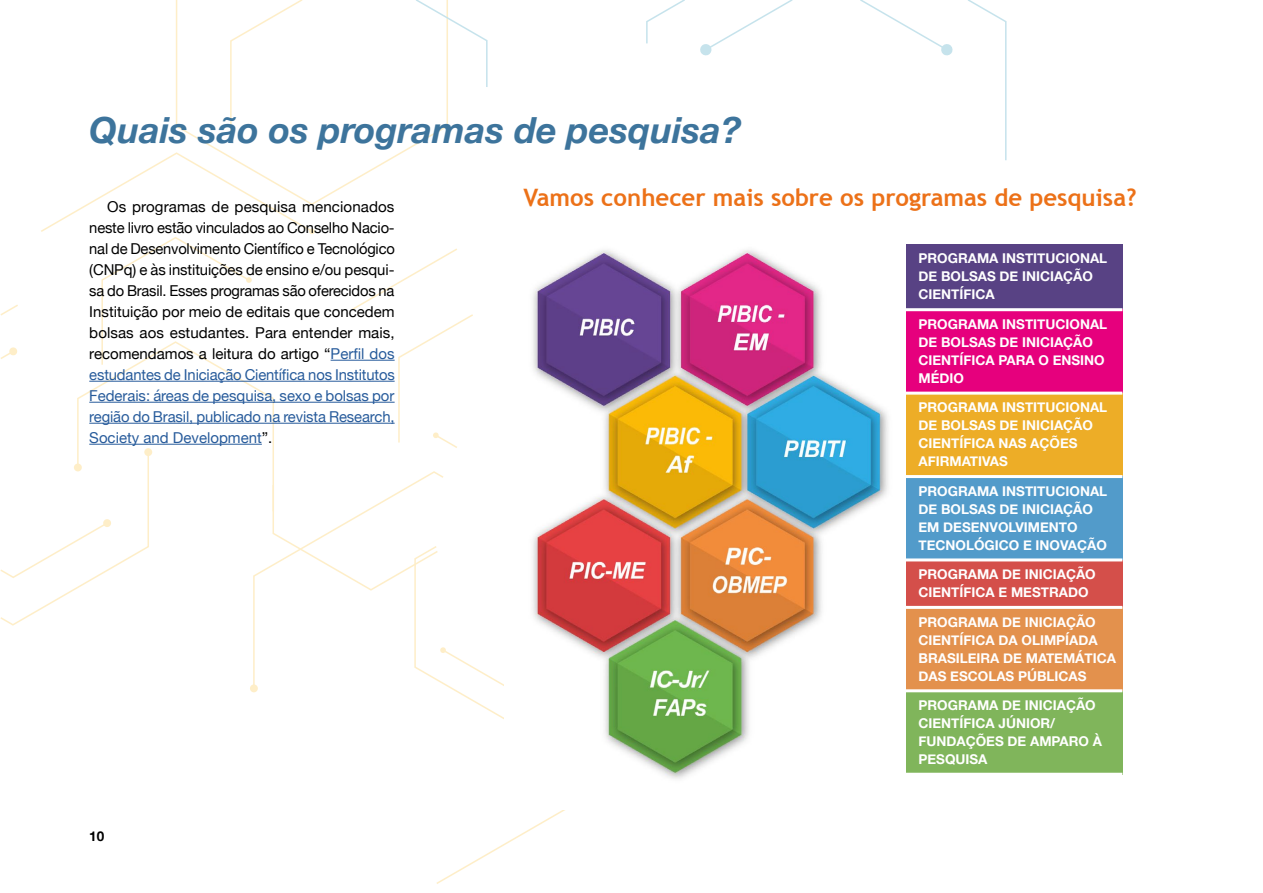
<style>
.page{position:relative;width:1263px;height:893px;background:#fff}
.page>*{position:absolute;margin:0;border:0;box-sizing:border-box;transform-origin:0 0}
.t1{font:italic 700 36px "Helvetica Neue";color:#3d749c}
.t2{font:700 24px "Trebuchet MS";color:#ec7118}
.t3{font:15px/21px "Helvetica Neue";color:#000;text-align:justify}
.t4{font:700 13.5px/18px "Helvetica Neue";color:#fff}
.t5{font:700 13.5px "Helvetica Neue";color:#000}
.s1{color:#275b9b}
</style>
<div class="page">
<svg style="left:176px;top:0;width:272px;height:151px"></svg>
<svg style="left:646px;top:0;width:39px;height:44px"></svg>
<svg style="left:968px;top:0;width:39px;height:161px"></svg>
<svg style="left:700px;top:0;width:93px;height:56px"></svg>
<svg style="left:860px;top:0;width:93px;height:56px"></svg>
<svg style="left:414px;top:0;width:74px;height:89px"></svg>
<svg style="left:0;top:151px;width:504px;height:568px"></svg>
<svg style="left:229px;top:0;width:75px;height:136px"></svg>
<svg style="left:436px;top:810px;width:129px;height:74px"></svg>
<img style="left:533px;top:250px;width:355px;height:529px">
<hr style="left:331px;top:360px;width:64px;height:1px;background:#275b9b">
<hr style="left:89px;top:381px;width:306px;height:1px;background:#275b9b">
<hr style="left:89px;top:402px;width:306px;height:1px;background:#275b9b">
<hr style="left:89px;top:423px;width:306px;height:1px;background:#275b9b">
<hr style="left:89px;top:444px;width:173px;height:1px;background:#275b9b">
<div style="left:906px;top:244px;width:216px;height:66px;background:#584284"></div>
<div style="left:906px;top:310px;width:216px;height:83px;background:#e6007d"></div>
<div style="left:906px;top:393px;width:216px;height:84px;background:#edad27"></div>
<div style="left:906px;top:477px;width:216px;height:83px;background:#529bca"></div>
<div style="left:906px;top:560px;width:216px;height:47px;background:#d44f4a"></div>
<div style="left:906px;top:607px;width:216px;height:84px;background:#e3914d"></div>
<div style="left:906px;top:691px;width:216px;height:83px;background:#80b55b"></div>
<hr style="left:906px;top:308px;width:216px;height:3px;background:#fff">
<hr style="left:906px;top:392px;width:216px;height:3px;background:#fff">
<hr style="left:906px;top:475px;width:216px;height:3px;background:#fff">
<hr style="left:906px;top:558px;width:216px;height:3px;background:#fff">
<hr style="left:906px;top:606px;width:216px;height:3px;background:#fff">
<hr style="left:906px;top:689px;width:216px;height:3px;background:#fff">
<hr style="left:906px;top:773px;width:216px;height:3px;background:#fff">
<h1 class="t1" style="left:89px;top:102px;width:654px">Quais são os programas de pesquisa?</h1>
<p class="t3" style="left:107px;top:197px;width:289px">Os programas de pesquisa mencionados</p>
<p class="t3" style="left:89px;top:218px;width:307px">neste livro estão vinculados ao Conselho Nacio&shy;nal de Desenvolvimento Científico e Tecnológico (CNPq) e às instituições de ensino e/ou pesqui&shy;sa do Brasil. Esses programas são oferecidos na Instituição por meio de editais que concedem bolsas aos estudantes. Para entender mais, recomendamos a leitura do artigo “<span class="s1">Perfil dos estudantes de Iniciação Científica nos Institutos Federais: áreas de pesquisa, sexo e bolsas por região do Brasil, publicado na revista Research, Society and Development</span>”.</p>
<p class="t5" style="left:89px;top:826px;width:17px">10</p>
<h2 class="t2" style="left:524px;top:183px;width:614px">Vamos conhecer mais sobre os programas de pesquisa?</h2>
<p class="t4" style="left:918px;top:250px;width:190px">PROGRAMA INSTITUCIONAL<br>DE BOLSAS DE INICIAÇÃO<br>CIENTÍFICA</p>
<p class="t4" style="left:918px;top:315px;width:190px">PROGRAMA INSTITUCIONAL<br>DE BOLSAS DE INICIAÇÃO<br>CIENTÍFICA PARA O ENSINO<br>MÉDIO</p>
<p class="t4" style="left:918px;top:399px;width:190px">PROGRAMA INSTITUCIONAL<br>DE BOLSAS DE INICIAÇÃO<br>CIENTÍFICA NAS AÇÕES<br>AFIRMATIVAS</p>
<p class="t4" style="left:918px;top:482px;width:190px">PROGRAMA INSTITUCIONAL<br>DE BOLSAS DE INICIAÇÃO<br>EM DESENVOLVIMENTO<br>TECNOLÓGICO E INOVAÇÃO</p>
<p class="t4" style="left:918px;top:566px;width:179px">PROGRAMA DE INICIAÇÃO<br>CIENTÍFICA E MESTRADO</p>
<p class="t4" style="left:918px;top:613px;width:199px">PROGRAMA DE INICIAÇÃO<br>CIENTÍFICA DA OLIMPÍADA<br>BRASILEIRA DE MATEMÁTICA<br>DAS ESCOLAS PÚBLICAS</p>
<p class="t4" style="left:918px;top:696px;width:185px">PROGRAMA DE INICIAÇÃO<br>CIENTÍFICA JÚNIOR/<br>FUNDAÇÕES DE AMPARO À<br>PESQUISA</p>
</div>
